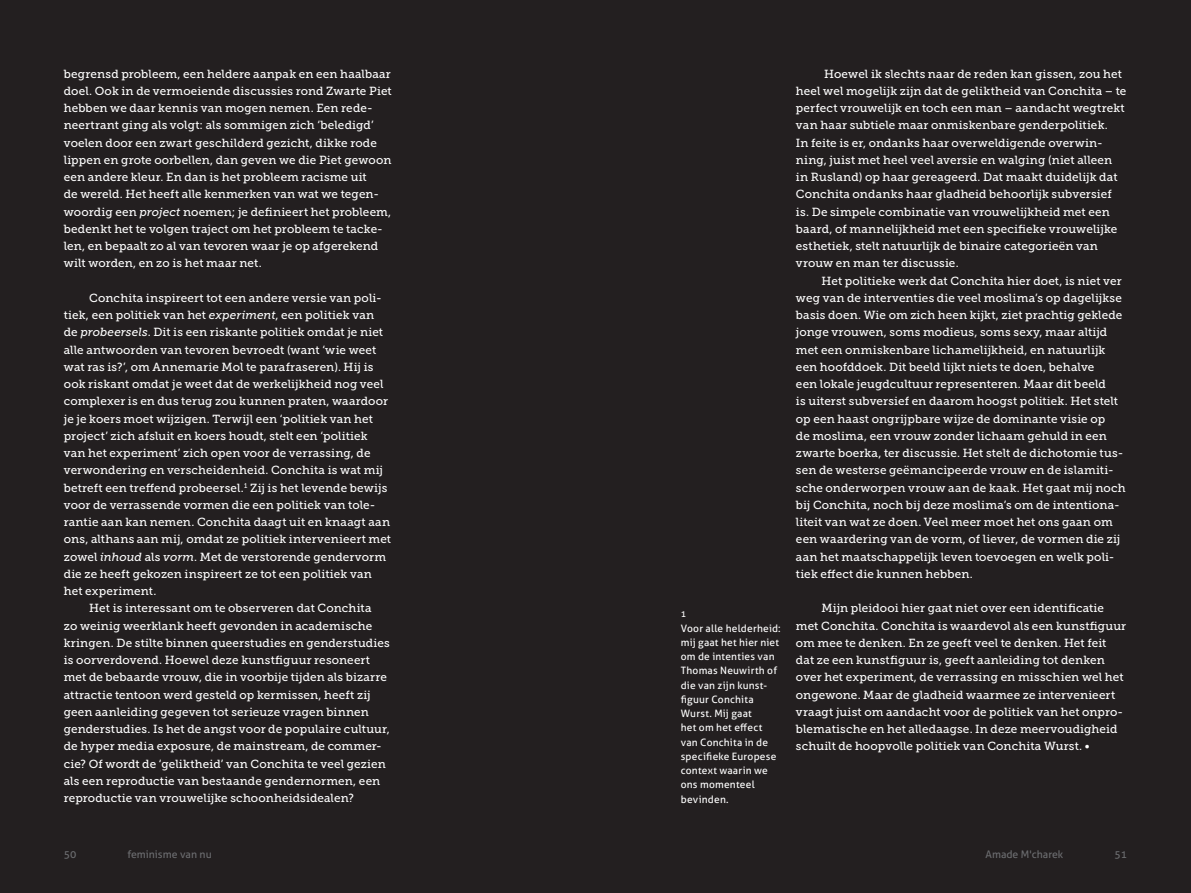
<style>
.page{position:relative;width:1191px;height:893px;background:#231f20}
.page>*{position:absolute;margin:0;border:0;box-sizing:border-box;transform-origin:0 0}
.t1{font:11.7px/17.2px "Museo Slab 500";letter-spacing:.01em;color:#fff}
.t2{font:10.5px "Aller";color:#6c6d70}
.t3{font:10.2px/14.2px "Aller";letter-spacing:.02em;color:#fff}
.t4{font:9px "Aller";color:#fff}
.s1{font-style:italic}
</style>
<div class="page">
<p class="t1" style="left:64px;top:65px;width:329px">begrensd probleem, een heldere aanpak en een haalbaar doel. Ook in de vermoeiende discussies rond Zwarte Piet hebben we daar kennis van mogen nemen. Een rede&shy;neertrant ging als volgt: als sommigen zich ‘beledigd’ voelen door een zwart geschilderd gezicht, dikke rode lippen en grote oorbellen, dan geven we die Piet gewoon een andere kleur. En dan is het probleem racisme uit<br>de wereld. Het heeft alle kenmerken van wat we tegen&shy;woordig een <span class="s1">project</span> noemen; je definieert het probleem, bedenkt het te volgen traject om het probleem te tacke&shy;len, en bepaalt zo al van tevoren waar je op afgerekend wilt worden, en zo is het maar net.</p>
<p class="t1" style="left:89px;top:289px;width:294px">Conchita inspireert tot een andere versie van poli-</p>
<p class="t1" style="left:64px;top:307px;width:312px">tiek, een politiek van het <span class="s1">experiment</span>, een politiek van</p>
<p class="t1" style="left:64px;top:324px;width:321px">de <span class="s1">probeersels</span>. Dit is een riskante politiek omdat je niet</p>
<p class="t1" style="left:64px;top:341px;width:314px">alle antwoorden van tevoren bevroedt (want ‘wie weet</p>
<p class="t1" style="left:64px;top:358px;width:311px">wat ras is?’, om Annemarie Mol te parafraseren). Hij is</p>
<p class="t1" style="left:64px;top:376px;width:321px">ook riskant omdat je weet dat de werkelijkheid nog veel</p>
<p class="t1" style="left:64px;top:393px;width:326px">complexer is en dus terug zou kunnen praten, waardoor</p>
<p class="t1" style="left:64px;top:410px;width:311px">je je koers moet wijzigen. Terwijl een ‘politiek van het</p>
<p class="t1" style="left:64px;top:427px;width:305px">project’ zich afsluit en koers houdt, stelt een ‘politiek</p>
<p class="t1" style="left:64px;top:445px;width:308px">van het experiment’ zich open voor de verrassing, de</p>
<p class="t1" style="left:64px;top:462px;width:321px">verwondering en verscheidenheid. Conchita is wat mij</p>
<p class="t1" style="left:64px;top:479px;width:325px">betreft een treffend probeersel.<sup>1</sup> Zij is het levende bewijs</p>
<p class="t1" style="left:64px;top:496px;width:313px">voor de verrassende vormen die een politiek van tole-</p>
<p class="t1" style="left:64px;top:514px;width:328px">rantie aan kan nemen. Conchita daagt uit en knaagt aan</p>
<p class="t1" style="left:64px;top:531px;width:329px">ons, althans aan mij, omdat ze politiek intervenieert met</p>
<p class="t1" style="left:64px;top:548px;width:324px">zowel <span class="s1">inhoud</span> als <span class="s1">vorm</span>. Met de verstorende gendervorm</p>
<p class="t1" style="left:64px;top:565px;width:309px">die ze heeft gekozen inspireert ze tot een politiek van</p>
<p class="t1" style="left:64px;top:583px;width:94px">het experiment.</p>
<p class="t1" style="left:89px;top:600px;width:284px">Het is interessant om te observeren dat Conchita</p>
<p class="t1" style="left:64px;top:617px;width:310px">zo weinig weerklank heeft gevonden in academische</p>
<p class="t1" style="left:64px;top:634px;width:327px">kringen. De stilte binnen queerstudies en genderstudies</p>
<p class="t1" style="left:64px;top:652px;width:308px">is oorverdovend. Hoewel deze kunstfiguur resoneert</p>
<p class="t1" style="left:64px;top:669px;width:325px">met de bebaarde vrouw, die in voorbije tijden als bizarre</p>
<p class="t1" style="left:64px;top:686px;width:308px">attractie tentoon werd gesteld op kermissen, heeft zij</p>
<p class="t1" style="left:64px;top:703px;width:306px">geen aanleiding gegeven tot serieuze vragen binnen</p>
<p class="t1" style="left:64px;top:721px;width:327px">genderstudies. Is het de angst voor de populaire cultuur,</p>
<p class="t1" style="left:64px;top:738px;width:319px">de hyper media exposure, de mainstream, de commer-</p>
<p class="t1" style="left:64px;top:755px;width:323px">cie? Of wordt de ‘geliktheid’ van Conchita te veel gezien</p>
<p class="t1" style="left:64px;top:772px;width:318px">als een reproductie van bestaande gendernormen, een</p>
<p class="t1" style="left:64px;top:790px;width:292px">reproductie van vrouwelijke schoonheidsidealen?</p>
<p class="t4" style="left:681px;top:609px;width:7px">1</p>
<p class="t3" style="left:681px;top:621px;width:101px">Voor alle helderheid: mij gaat het hier niet om de intenties van<br>Thomas Neuwirth of die van zijn kunst&shy;figuur Conchita<br>Wurst. Mij gaat<br>het om het effect van Conchita in de specifieke Europese context waarin we ons momenteel bevinden.</p>
<p class="t1" style="left:796px;top:65px;width:332px;text-indent:28px">Hoewel ik slechts naar de reden kan gissen, zou het heel wel mogelijk zijn dat de geliktheid van Conchita – te perfect vrouwelijk en toch een man – aandacht wegtrekt van haar subtiele maar onmiskenbare genderpolitiek.<br>In feite is er, ondanks haar overweldigende overwin&shy;ning, juist met heel veel aversie en walging (niet alleen in Rusland) op haar gereageerd. Dat maakt duidelijk dat Conchita ondanks haar gladheid behoorlijk subversief is. De simpele combinatie van vrouwelijkheid met een baard, of mannelijkheid met een specifieke vrouwelijke esthetiek, stelt natuurlijk de binaire categorieën van vrouw en man ter discussie.</p>
<p class="t1" style="left:796px;top:272px;width:331px;text-indent:26px">Het politieke werk dat Conchita hier doet, is niet ver weg van de interventies die veel moslima’s op dagelijkse basis doen. Wie om zich heen kijkt, ziet prachtig geklede jonge vrouwen, soms modieus, soms sexy, maar altijd met een onmiskenbare lichamelijkheid, en natuurlijk een hoofddoek. Dit beeld lijkt niets te doen, behalve<br>een lokale jeugdcultuur representeren. Maar dit beeld<br>is uiterst subversief en daarom hoogst politiek. Het stelt op een haast ongrijpbare wijze de dominante visie op<br>de moslima, een vrouw zonder lichaam gehuld in een zwarte boerka, ter discussie. Het stelt de dichotomie tus&shy;sen de westerse geëmancipeerde vrouw en de islamiti&shy;sche onderworpen vrouw aan de kaak. Het gaat mij noch bij Conchita, noch bij deze moslima’s om de intentiona&shy;liteit van wat ze doen. Veel meer moet het ons gaan om een waardering van de vorm, of liever, de vormen die zij aan het maatschappelijk leven toevoegen en welk poli&shy;tiek effect die kunnen hebben.</p>
<p class="t1" style="left:796px;top:600px;width:332px;text-indent:26px">Mijn pleidooi hier gaat niet over een identificatie met Conchita. Conchita is waardevol als een kunstfiguur om mee te denken. En ze geeft veel te denken. Het feit dat ze een kunstfiguur is, geeft aanleiding tot denken over het experiment, de verrassing en misschien wel het ongewone. Maar de gladheid waarmee ze intervenieert vraagt juist om aandacht voor de politiek van het onpro&shy;blematische en het alledaagse. In deze meervoudigheid schuilt de hoopvolle politiek van Conchita Wurst. •</p>
<p class="t2" style="left:64px;top:848px;width:14px">50</p>
<p class="t2" style="left:127px;top:848px;width:86px">feminisme van nu</p>
<p class="t2" style="left:1114px;top:848px;width:14px">51</p>
<p class="t2" style="left:985px;top:848px;width:79px">Amade M'charek</p>
</div>
